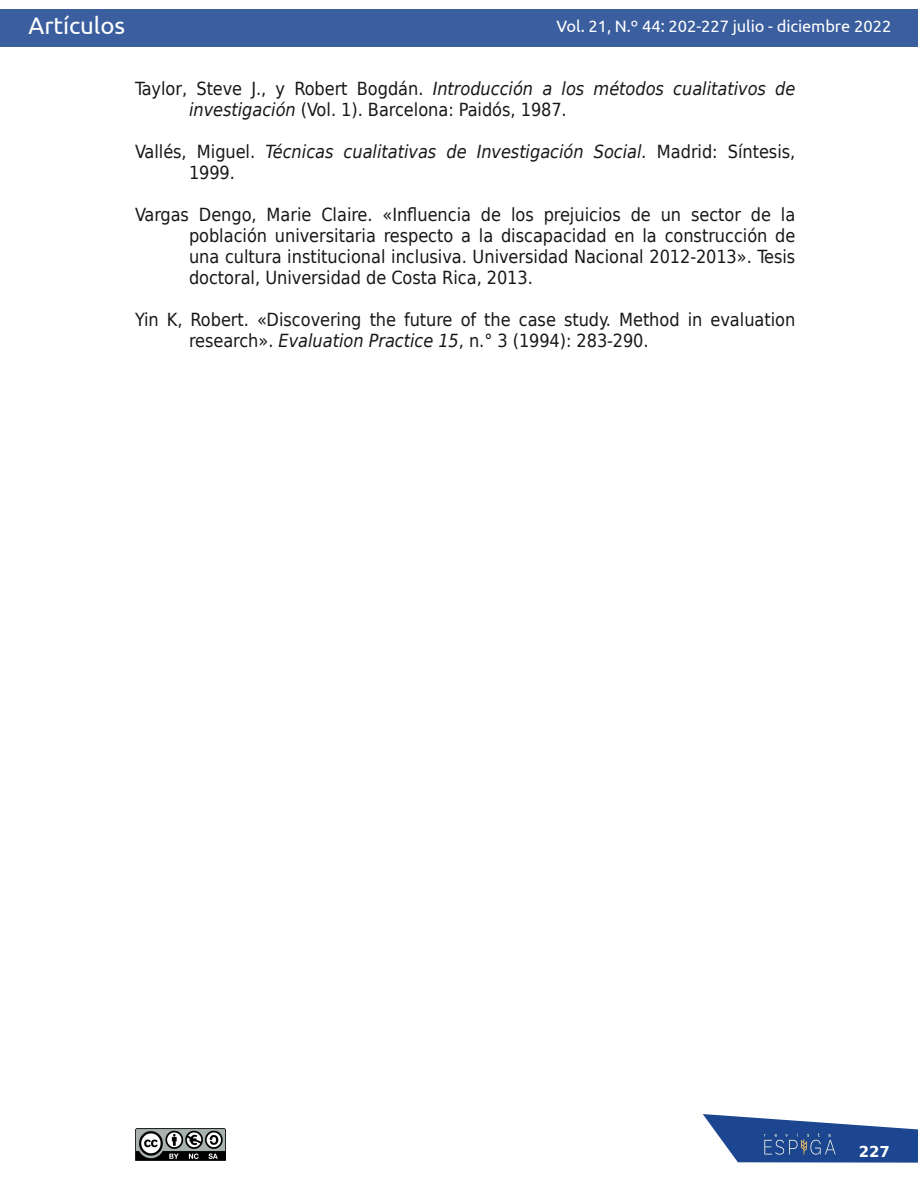
<style>
.page{position:relative;width:918px;height:1188px;background:#fff}
.page>*{position:absolute;margin:0;border:0;box-sizing:border-box;transform-origin:0 0}
.t1{font:24px "Ubuntu";letter-spacing:-.005em;color:#fff}
.t2{font:18px/21px "DejaVu Sans Condensed";color:#181715}
.t3{font:italic 18px/21px "DejaVu Sans Condensed";color:#181715}
.t4{font:16.5px "Ubuntu";color:#fff}
.t5{font:700 15px "DejaVu Sans";color:#fff}
.s1{font-style:italic}
.s2{font-style:normal}
</style>
<div class="page">
<svg style="left:703px;top:1114px;width:215px;height:49px"></svg>
<img style="left:741px;top:1129px;width:118px;height:31px">
<div style="left:0;top:9px;width:918px;height:38px;background:#3a5e9e"></div>
<img style="left:135px;top:1129px;width:90px;height:31px">
<h1 class="t1" style="left:28px;top:12px;width:98px">Artículos</h1>
<p class="t4" style="left:557px;top:17px;width:336px">Vol. 21, N.º 44: 202-227 julio - diciembre 2022</p>
<p class="t2" style="left:189px;top:79px;width:608px;text-indent:-54px">Taylor, Steve J., y Robert Bogdán. <span class="s1">Introducción a los métodos cualitativos de investigación</span> (Vol. 1). Barcelona: Paidós, 1987.</p>
<p class="t3" style="left:189px;top:142px;width:608px;text-indent:-54px"><span class="s2">Vallés, Miguel.</span> Técnicas cualitativas de Investigación Social. <span class="s2">Madrid: Síntesis,<br>1999.</span></p>
<p class="t2" style="left:189px;top:204px;width:608px;text-align:justify;text-indent:-54px">Vargas Dengo, Marie Claire. «Influencia de los prejuicios de un sector de la población universitaria respecto a la discapacidad en la construcción de una cultura institucional inclusiva. Universidad Nacional 2012-2013». Tesis doctoral, Universidad de Costa Rica, 2013.</p>
<p class="t2" style="left:189px;top:309px;width:608px;text-indent:-54px">Yin K, Robert. «Discovering the future of the case study. Method in evaluation research». <span class="s1">Evaluation Practice 15</span>, n.° 3 (1994): 283-290.</p>
<p class="t5" style="left:859px;top:1143px;width:33px">227</p>
</div>
